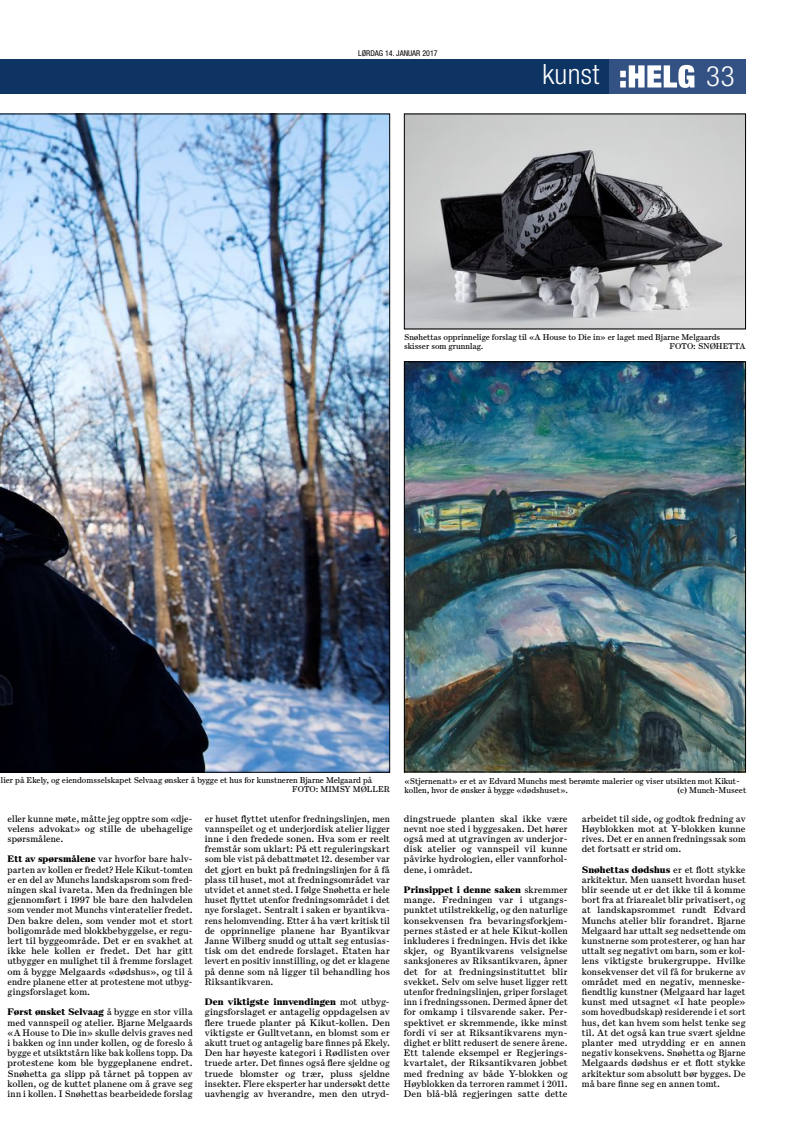
<style>
.page{position:relative;width:794px;height:1134px;background:#fff}
.page>*{position:absolute;margin:0;border:0;box-sizing:border-box;transform-origin:0 0}
.t1{font:300 condensed 28px "Helvetica Neue LT Std";letter-spacing:.01em;color:#fff}
.t2{font:9.5px/10.2px "Escrow Text";letter-spacing:.005em;color:#000;text-align:justify}
.t3{font:8.5px/9px "Escrow Text";color:#000}
.t4{font:condensed 8px "Helvetica Neue LT Std";color:#000}
.s1{font-weight:900}
</style>
<div class="page">
<div style="left:0;top:59px;width:740px;height:34px;background:#0e3463"></div>
<div style="left:609px;top:59px;width:137px;height:35px;background:#345183"></div>
<svg style="left:620px;top:65px;width:74px;height:23px"></svg>
<img style="left:0;top:114px;width:390px;height:658px">
<img style="left:406px;top:116px;width:338px;height:211px">
<div style="left:404px;top:114px;width:342px;height:215px;border:1px solid #000"></div>
<img style="left:406px;top:363px;width:338px;height:407px">
<div style="left:404px;top:361px;width:342px;height:411px;border:1px solid #000"></div>
<p class="t4" style="left:358px;top:48px;width:81px">LØRDAG 14. JANUAR 2017</p>
<h1 class="t1" style="left:542px;top:58px;width:58px">kunst</h1>
<h1 class="t1" style="left:707px;top:60px;width:29px">33</h1>
<p class="t3" style="left:404px;top:332px;width:317px">Snøhettas opprinnelige forslag til «A House to Die in» er laget med Bjarne Melgaards skisser som grunnlag.</p>
<p class="t3" style="left:669px;top:341px;width:78px">FOTO: SNØHETTA</p>
<p class="t3" style="left:292px;top:776px;width:99px;text-indent:-291px">lier på Ekely, og eiendomsselskapet Selvaag ønsker å bygge et hus for kunstneren Bjarne Melgaard på<br>FOTO: MIMSY MØLLER</p>
<p class="t2" style="left:8px;top:813px;width:187px">eller kunne møte, måtte jeg opptre som «dje&shy;velens advokat» og stille de ubehagelige spørsmålene.</p>
<p class="t2" style="left:8px;top:854px;width:187px"><span class="s1">Ett av spørsmålene</span> var hvorfor bare halv&shy;parten av kollen er fredet? Hele Kikut-tomten er en del av Munchs landskapsrom som fred&shy;ningen skal ivareta. Men da fredningen ble gjennomført i 1997 ble bare den halvdelen som vender mot Munchs vinteratelier fredet.<br>Den bakre delen, som vender mot et stort boligområde med blokkbebyggelse, er regu&shy;lert til byggeområde. Det er en svakhet at ikke hele kollen er fredet. Det har gitt utbygger en mulighet til å fremme forslaget om å bygge Melgaards «dødshus», og til å endre planene etter at protestene mot utbyg&shy;gingsforslaget kom.</p>
<p class="t2" style="left:8px;top:1007px;width:187px"><span class="s1">Først ønsket Selvaag</span> å bygge en stor villa med vannspeil og atelier. Bjarne Melgaards «A House to Die in» skulle delvis graves ned i bakken og inn under kollen, og de foreslo å bygge et utsiktstårn like bak kollens topp. Da protestene kom ble byggeplanene endret.<br>Snøhetta ga slipp på tårnet på toppen av kollen, og de kuttet planene om å grave seg inn i kollen. I Snøhettas bearbeidede forslag</p>
<p class="t2" style="left:205px;top:813px;width:187px">er huset flyttet utenfor fredningslinjen, men vannspeilet og et underjordisk atelier ligger inne i den fredede sonen. Hva som er reelt fremstår som uklart: På ett reguleringskart som ble vist på debattmøtet 12. desember var det gjort en bukt på fredningslinjen for å få plass til huset, mot at fredningsområdet var utvidet et annet sted. I følge Snøhetta er hele huset flyttet utenfor fredningsområdet i det nye forslaget. Sentralt i saken er byantikva&shy;rens helomvending. Etter å ha vært kritisk til de opprinnelige planene har Byantikvar Janne Wilberg snudd og uttalt seg entusias&shy;tisk om det endrede forslaget. Etaten har levert en positiv innstilling, og det er klagene på denne som nå ligger til behandling hos Riksantikvaren.</p>
<p class="t2" style="left:205px;top:997px;width:187px"><span class="s1">Den viktigste innvendingen</span> mot utbyg&shy;gingsforslaget er antagelig oppdagelsen av flere truede planter på Kikut-kollen. Den viktigste er Gulltvetann, en blomst som er akutt truet og antagelig bare finnes på Ekely.<br>Den har høyeste kategori i Rødlisten over truede arter. Det finnes også flere sjeldne og truede blomster og trær, pluss sjeldne insekter. Flere eksperter har undersøkt dette uavhengig av hverandre, men den utryd-</p>
<p class="t3" style="left:404px;top:776px;width:337px">«Stjernenatt» er et av Edvard Munchs mest berømte malerier og viser utsikten mot Kikut&shy;kollen, hvor de ønsker å bygge «dødshuset».</p>
<p class="t3" style="left:677px;top:785px;width:70px">(c) Munch-Museet</p>
<p class="t2" style="left:404px;top:813px;width:165px">dingstruede planten skal ikke være nevnt noe sted i byggesaken. Det hører også med at utgravingen av underjor&shy;disk atelier og vannspeil vil kunne påvirke hydrologien, eller vannforhol&shy;dene, i området.</p>
<p class="t2" style="left:404px;top:884px;width:165px"><span class="s1">Prinsippet i denne saken</span> skremmer mange. Fredningen var i utgangs&shy;punktet utilstrekkelig, og den naturlige konsekvensen fra bevaringsforkjem&shy;pernes ståsted er at hele Kikut-kollen inkluderes i fredningen. Hvis det ikke skjer, og Byantikvarens velsignelse sanksjoneres av Riksantikvaren, åpner det for at fredningsinstituttet blir svekket. Selv om selve huset ligger rett utenfor fredningslinjen, griper forslaget inn i fredningssonen. Dermed åpner det for omkamp i tilsvarende saker. Per&shy;spektivet er skremmende, ikke minst fordi vi ser at Riksantikvarens myn&shy;dighet er blitt redusert de senere årene.<br>Ett talende eksempel er Regjerings&shy;kvartalet, der Riksantikvaren jobbet med fredning av både Y-blokken og Høyblokken da terroren rammet i 2011.<br>Den blå-blå regjeringen satte dette</p>
<p class="t2" style="left:582px;top:813px;width:165px">arbeidet til side, og godtok fredning av Høyblokken mot at Y-blokken kunne rives. Det er en annen fredningssak som det fortsatt er strid om.</p>
<p class="t2" style="left:582px;top:864px;width:165px"><span class="s1">Snøhettas dødshus</span> er et flott stykke arkitektur. Men uansett hvordan huset blir seende ut er det ikke til å komme bort fra at friarealet blir privatisert, og at landskapsrommet rundt Edvard Munchs atelier blir forandret. Bjarne Melgaard har uttalt seg nedsettende om kunstnerne som protesterer, og han har uttalt seg negativt om barn, som er kol&shy;lens viktigste brukergruppe. Hvilke konsekvenser det vil få for brukerne av området med en negativ, menneske&shy;fiendtlig kunstner (Melgaard har laget kunst med utsagnet «I hate people» som hovedbudskap) residerende i et sort hus, det kan hvem som helst tenke seg til. At det også kan true svært sjeldne planter med utrydding er en annen negativ konsekvens. Snøhetta og Bjarne Melgaards dødshus er et flott stykke arkitektur som absolutt bør bygges. De må bare finne seg en annen tomt.</p>
</div>
